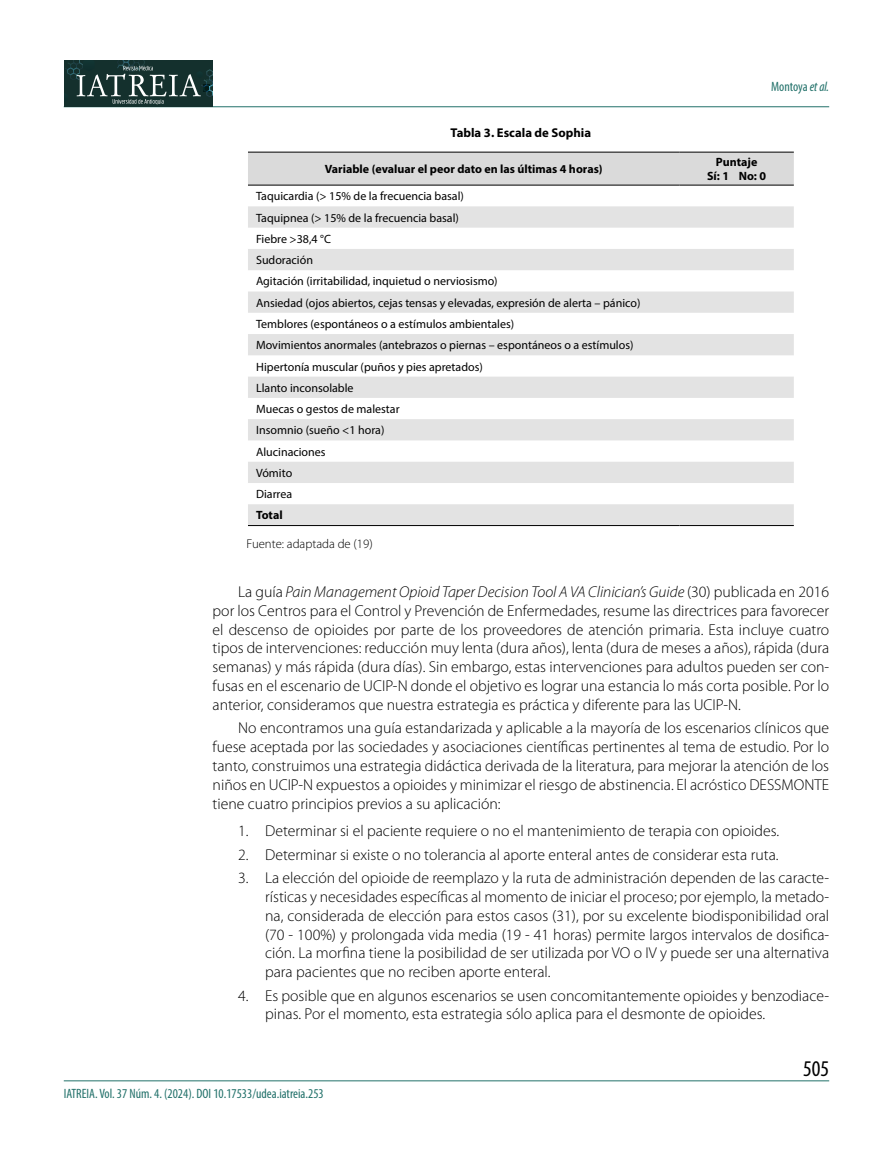
<style>
.page{position:relative;width:893px;height:1149px;background:#fff}
.page>*{position:absolute;margin:0;border:0;box-sizing:border-box;transform-origin:0 0}
.t1{font:condensed 22.5px "Myriad Pro";color:#000}
.t2{font:300 15.75px/18.9px "Myriad Pro";color:#000;text-align:justify}
.t3{font:condensed 13.5px "Myriad Pro";color:#22716a}
.t4{font:700 12.75px "Myriad Pro";color:#000}
.t5{font:300 12.75px "Myriad Pro";color:#000}
.t6{font:12px/21.3px "Myriad Pro";color:#000}
.t7{font:700 12px/14.4px "Myriad Pro";color:#000;text-align:center}
.s1{font-style:italic}
</style>
<div class="page">
<hr style="left:64px;top:106px;width:765px;height:1px;background:#22716a">
<div style="left:64px;top:61px;width:149px;height:46px;background:#14302d"></div>
<svg style="left:65px;top:61px;width:148px;height:43px"></svg>
<hr style="left:64px;top:1080px;width:765px;height:1px;background:#22716a">
<div style="left:248px;top:153px;width:546px;height:32px;background:#dadada"></div>
<svg style="left:248px;top:206px;width:546px;height:319px;fill:#e3e3e3"></svg>
<hr style="left:248px;top:525px;width:431px;height:1px;background:#000">
<hr style="left:679px;top:525px;width:115px;height:1px;background:#000">
<hr style="left:248px;top:152px;width:431px;height:1px;background:#000">
<hr style="left:679px;top:152px;width:115px;height:1px;background:#000">
<hr style="left:248px;top:185px;width:431px;height:1px;background:#000">
<hr style="left:679px;top:185px;width:115px;height:1px;background:#000">
<p class="t3" style="left:771px;top:78px;width:60px">Montoya <span class="s1">et al.</span></p>
<p class="t4" style="left:451px;top:125px;width:142px">Tabla 3. Escala de Sophia</p>
<p class="t7" style="left:325px;top:161px;width:279px">Variable (evaluar el peor dato en las últimas 4 horas)</p>
<p class="t7" style="left:707px;top:154px;width:61px">Puntaje<br>Sí: 1 No: 0</p>
<p class="t6" style="left:256px;top:185px;width:386px">Taquicardia (&gt; 15% de la frecuencia basal)<br>Taquipnea (&gt; 15% de la frecuencia basal)<br>Fiebre &gt;38,4 °C<br>Sudoración<br>Agitación (irritabilidad, inquietud o nerviosismo)<br>Ansiedad (ojos abiertos, cejas tensas y elevadas, expresión de alerta – pánico)<br>Temblores (espontáneos o a estímulos ambientales)<br>Movimientos anormales (antebrazos o piernas – espontáneos o a estímulos)<br>Hipertonía muscular (puños y pies apretados)<br>Llanto inconsolable<br>Muecas o gestos de malestar<br>Insomnio (sueño &lt;1 hora)<br>Alucinaciones<br>Vómito<br>Diarrea</p>
<p class="t7" style="left:256px;top:507px;width:28px">Total</p>
<p class="t5" style="left:247px;top:536px;width:128px">Fuente: adaptada de (19)</p>
<p class="t2" style="left:213px;top:582px;width:618px;text-indent:26px">La guía <span class="s1">Pain Management Opioid Taper Decision Tool A VA Clinician’s Guide</span> (30) publicada en 2016 por los Centros para el Control y Prevención de Enfermedades, resume las directrices para favorecer el descenso de opioides por parte de los proveedores de atención primaria. Esta incluye cuatro tipos de intervenciones: reducción muy lenta (dura años), lenta (dura de meses a años), rápida (dura semanas) y más rápida (dura días). Sin embargo, estas intervenciones para adultos pueden ser con&shy;fusas en el escenario de UCIP-N donde el objetivo es lograr una estancia lo más corta posible. Por lo anterior, consideramos que nuestra estrategia es práctica y diferente para las UCIP-N.</p>
<p class="t2" style="left:213px;top:718px;width:618px;text-indent:26px">No encontramos una guía estandarizada y aplicable a la mayoría de los escenarios clínicos que fuese aceptada por las sociedades y asociaciones científicas pertinentes al tema de estudio. Por lo tanto, construimos una estrategia didáctica derivada de la literatura, para mejorar la atención de los niños en UCIP-N expuestos a opioides y minimizar el riesgo de abstinencia. El acróstico DESSMONTE tiene cuatro principios previos a su aplicación:</p>
<p class="t2" style="left:238px;top:821px;width:543px">1. Determinar si el paciente requiere o no el mantenimiento de terapia con opioides.</p>
<p class="t2" style="left:238px;top:844px;width:542px">2. Determinar si existe o no tolerancia al aporte enteral antes de considerar esta ruta.</p>
<p class="t2" style="left:265px;top:868px;width:566px;text-indent:-27px">3. La elección del opioide de reemplazo y la ruta de administración dependen de las caracte&shy;rísticas y necesidades específicas al momento de iniciar el proceso; por ejemplo, la metado&shy;na, considerada de elección para estos casos (31), por su excelente biodisponibilidad oral (70 - 100%) y prolongada vida media (19 - 41 horas) permite largos intervalos de dosifica&shy;ción. La morfina tiene la posibilidad de ser utilizada por VO o IV y puede ser una alternativa para pacientes que no reciben aporte enteral.</p>
<p class="t2" style="left:265px;top:985px;width:566px;text-indent:-27px">4. Es posible que en algunos escenarios se usen concomitantemente opioides y benzodiace&shy;pinas. Por el momento, esta estrategia sólo aplica para el desmonte de opioides.</p>
<p class="t3" style="left:64px;top:1085px;width:261px">IATREIA. Vol. 37 Núm. 4. (2024). DOI 10.17533/udea.iatreia.253</p>
<h1 class="t1" style="left:803px;top:1054px;width:27px">505</h1>
</div>
